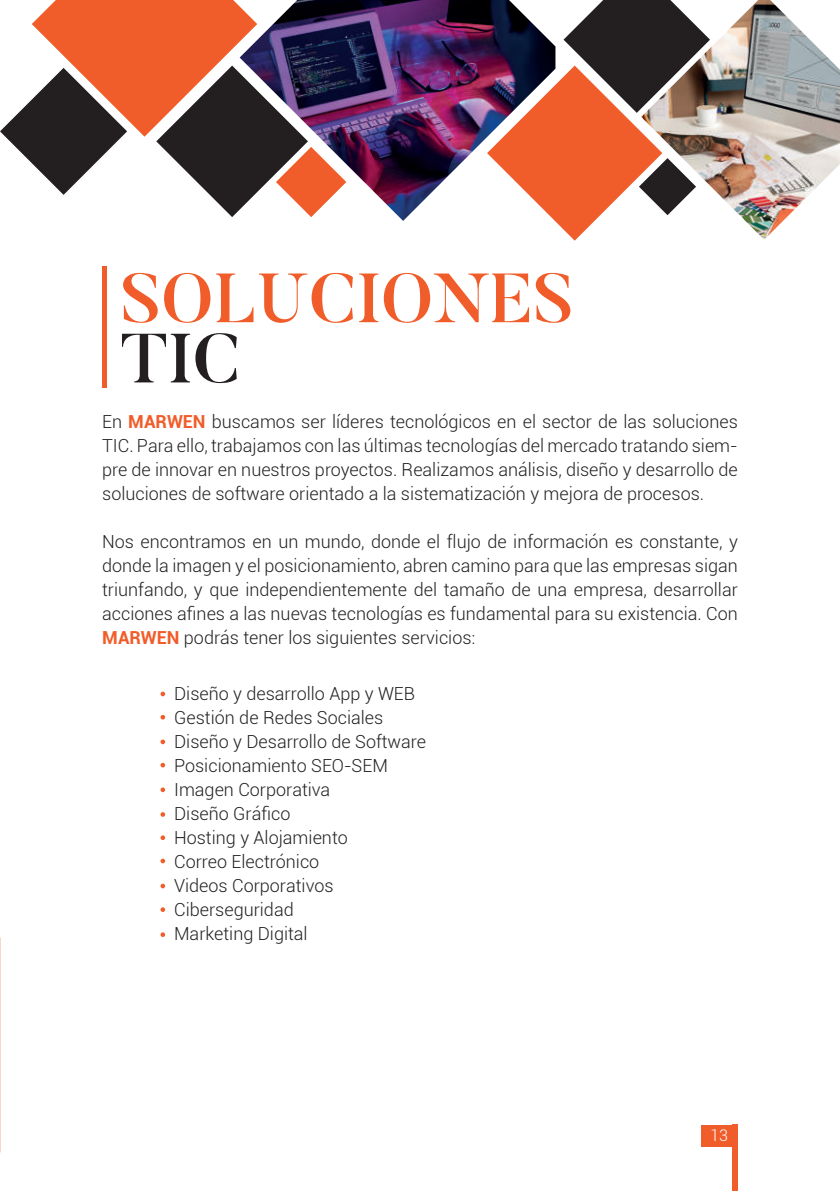
<style>
.page{position:relative;width:840px;height:1191px;background:#fff}
.page>*{position:absolute;margin:0;border:0;box-sizing:border-box;transform-origin:0 0}
.t1{font:500 69.2px "Butler";color:#f15d2a}
.t2{font:500 69.2px "Butler";color:#231f20}
.t3{font:300 18px/24px "Roboto";color:#231f20;text-align:justify}
.t4{font:300 16px "Roboto";color:#fff}
.s1{font-weight:700;color:#f15d2a}
</style>
<div class="page">
<div style="left:732px;top:1125px;width:5px;height:66px;background:#f15d2a"></div>
<div style="left:700px;top:1125px;width:32px;height:21px;background:#f15d2a"></div>
<img style="left:709px;top:0;width:130px;height:240px">
<svg style="left:555px;top:0;width:154px;height:241px"></svg>
<svg style="left:0;top:0;width:239px;height:217px"></svg>
<img style="left:239px;top:0;width:316px;height:221px">
<hr style="left:102px;top:266px;width:4px;height:122px;background:#f15d2a">
<svg style="left:160px;top:691px;width:5px;height:5px"></svg>
<svg style="left:160px;top:739px;width:5px;height:5px"></svg>
<svg style="left:160px;top:787px;width:5px;height:5px"></svg>
<svg style="left:160px;top:812px;width:5px;height:5px"></svg>
<svg style="left:160px;top:883px;width:5px;height:5px"></svg>
<svg style="left:160px;top:715px;width:5px;height:4px"></svg>
<svg style="left:160px;top:763px;width:5px;height:4px"></svg>
<svg style="left:160px;top:835px;width:5px;height:5px"></svg>
<svg style="left:160px;top:858px;width:5px;height:5px"></svg>
<svg style="left:160px;top:907px;width:5px;height:5px"></svg>
<svg style="left:160px;top:932px;width:5px;height:5px"></svg>
<h1 class="t1" style="left:121px;top:254px;width:454px">SOLUCIONES</h1>
<h1 class="t2" style="left:121px;top:314px;width:120px">TIC</h1>
<p class="t3" style="left:102px;top:409px;width:636px">En <span class="s1">MARWEN</span> buscamos ser líderes tecnológicos en el sector de las soluciones TIC. Para ello, trabajamos con las últimas tecnologías del mercado tratando siem&shy;pre de innovar en nuestros proyectos. Realizamos análisis, diseño y desarrollo de soluciones de software orientado a la sistematización y mejora de procesos.</p>
<p class="t3" style="left:102px;top:529px;width:636px">Nos encontramos en un mundo, donde el flujo de información es constante, y donde la imagen y el posicionamiento, abren camino para que las empresas sigan triunfando, y que independientemente del tamaño de una empresa, desarrollar acciones afines a las nuevas tecnologías es fundamental para su existencia. Con <span class="s1">MARWEN</span> podrás tener los siguientes servicios:</p>
<p class="t3" style="left:174px;top:680px;width:253px;text-align:left">Diseño y desarrollo App y WEB<br>Gestión de Redes Sociales<br>Diseño y Desarrollo de Software<br>Posicionamiento SEO-SEM<br>Imagen Corporativa<br>Diseño Gráfico<br>Hosting y Alojamiento<br>Correo Electrónico<br>Videos Corporativos<br>Ciberseguridad<br>Marketing Digital</p>
<p class="t4" style="left:710px;top:1123px;width:19px">13</p>
</div>
